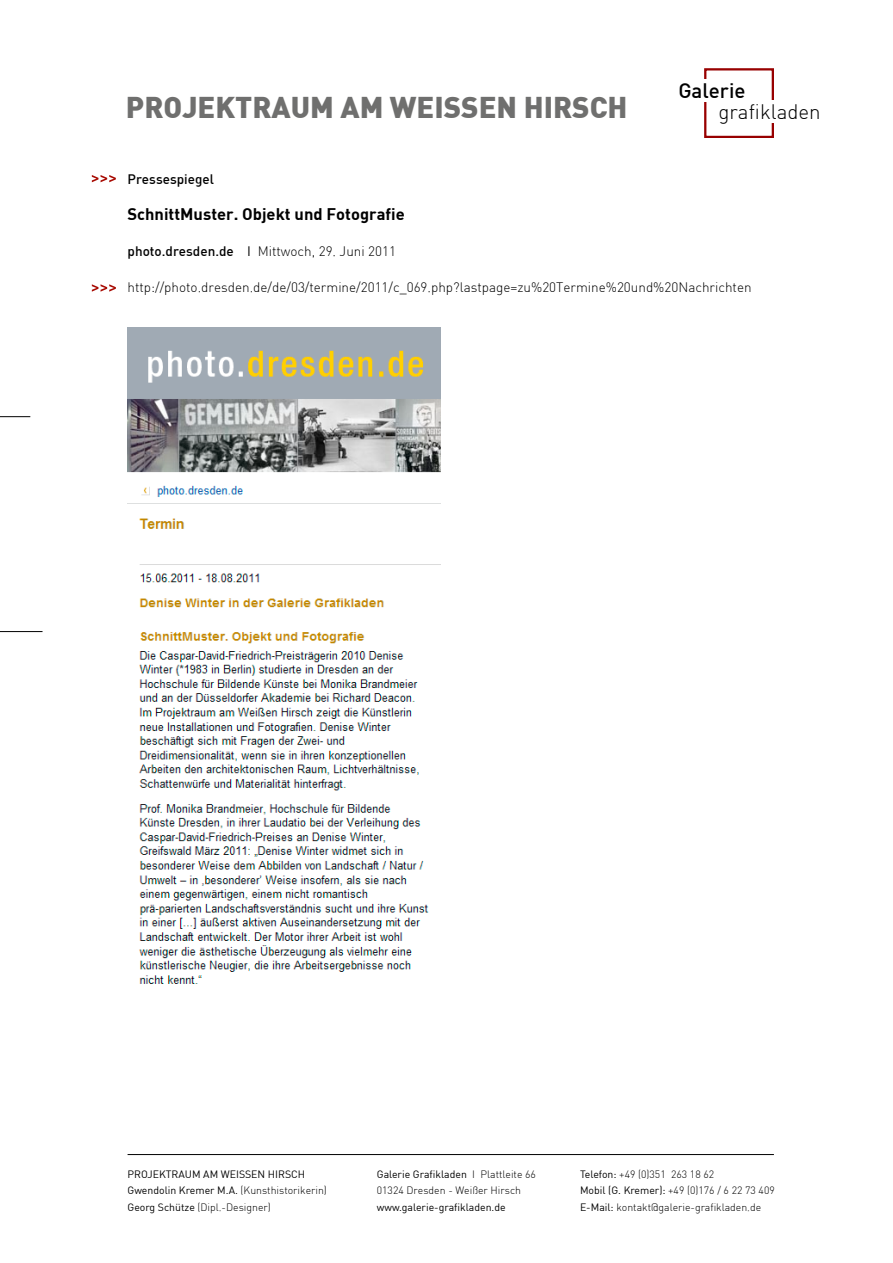
<style>
.page{position:relative;width:893px;height:1263px;background:#fff}
.page>*{position:absolute;margin:0;border:0;box-sizing:border-box;transform-origin:0 0}
.t1{font:29.4px "Dinblack";color:#6f6f6e}
.t2{font:20.55px "Dinlight";color:#000}
.t3{font:20.55px "Dinmed";color:#000}
.t4{font:16.5px "Dinbold";color:#000}
.t5{font:13.5px "Dinlight";color:#000}
.t6{font:13.5px "Dinmed";color:#000}
.t7{font:10.5px/16.5px "Dinlight";color:#000}
.t8{font:10.5px/16.5px "DIN";color:#000}
.s1{font-family:"Dinmed"}
.s2{font-family:"Dinregular"}
.s3{font-family:"Dinlight"}
.s4{font-family:"DIN"}
</style>
<div class="page">
<hr style="left:0;top:416px;width:30px;height:1px;background:#000">
<hr style="left:0;top:631px;width:43px;height:1px;background:#000">
<div style="left:704px;top:68px;width:70px;height:70px;border:2px solid #980000"></div>
<div style="left:702px;top:79px;width:5px;height:23px;background:#fff"></div>
<hr style="left:771px;top:101px;width:4px;height:22px;background:#fff">
<hr style="left:128px;top:1154px;width:646px;height:1px;background:#000">
<svg style="left:92px;top:175px;width:24px;height:7px"></svg>
<svg style="left:92px;top:284px;width:24px;height:8px"></svg>
<img style="left:128px;top:328px;width:313px;height:656px">
<h2 class="t3" style="left:678px;top:78px;width:69px">Galerie</h2>
<h1 class="t1" style="left:126px;top:88px;width:499px">PROJEKTRAUM AM WEISSEN HIRSCH</h1>
<h2 class="t2" style="left:718px;top:99px;width:104px">grafikladen</h2>
<p class="t6" style="left:128px;top:170px;width:88px">Pressespiegel</p>
<h3 class="t4" style="left:128px;top:203px;width:279px">SchnittMuster. Objekt und Fotografie</h3>
<p class="t5" style="left:128px;top:242px;width:270px"><span class="s1">photo.dresden.de</span> <span class="s2">I</span> Mittwoch, 29. Juni 2011</p>
<p class="t5" style="left:128px;top:278px;width:626px">http://photo.dresden.de/de/03/termine/2011/c_069.php?lastpage=zu%20Termine%20und%20Nachrichten</p>
<p class="t8" style="left:128px;top:1165px;width:201px">PROJEKTRAUM AM WEISSEN HIRSCH<br>Gwendolin Kremer M.A. <span class="s3">(Kunsthistorikerin)</span></p>
<p class="t7" style="left:128px;top:1198px;width:145px"><span class="s4">Georg Schütze</span> (Dipl.-Designer)</p>
<p class="t8" style="left:377px;top:1165px;width:161px">Galerie Grafikladen <span class="s3">I Plattleite 66</span></p>
<p class="t7" style="left:377px;top:1182px;width:146px">01324 Dresden - Weißer Hirsch</p>
<p class="t8" style="left:377px;top:1198px;width:130px">www.galerie-grafikladen.de</p>
<p class="t7" style="left:580px;top:1165px;width:196px"><span class="s4">Telefon:</span> +49 (0)351 263 18 62<br><span class="s4">Mobil (G. Kremer):</span> +49 (0)176 / 6 22 73 409<br><span class="s4">E-Mail:</span> kontakt@galerie-grafikladen.de</p>
</div>
